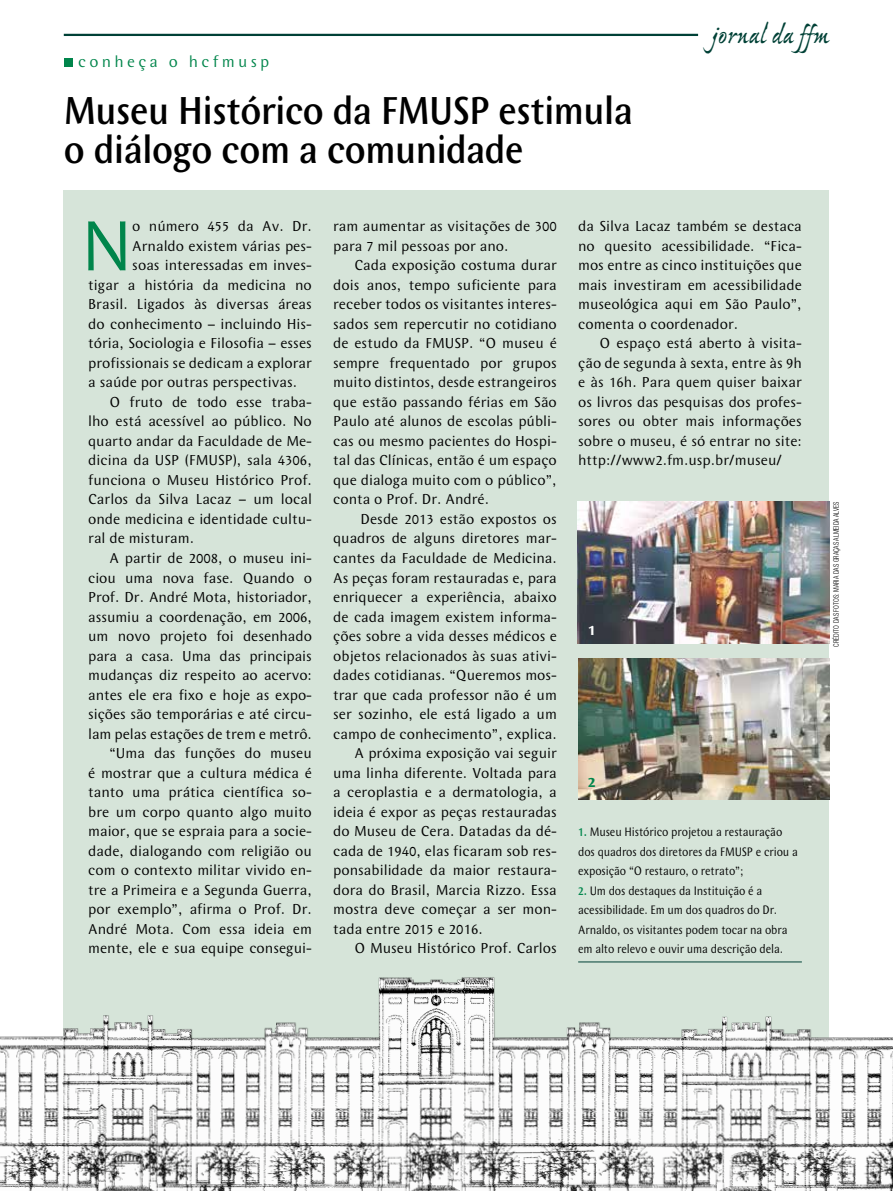
<style>
.page{position:relative;width:893px;height:1191px;background:#fff}
.page>*{position:absolute;margin:0;border:0;box-sizing:border-box;transform-origin:0 0}
.t1{font:73.5px "Wunderlich Normal";color:#00854b}
.t2{font:500 40.5px/39px "Wunderlich";letter-spacing:-.01em;color:#000;scale:.9 1}
.t3{font:28.5px "Ex Ponto MM 450";letter-spacing:-.005em;color:#004136}
.t4{font:16.5px "Wunderlich Normal";letter-spacing:.2em;color:#00854b}
.t5{font:15px/19.5px "Wunderlich Normal";color:#000;text-align:justify}
.t6{font:700 15px "Wunderlich";color:#fff}
.t7{font:700 15px "Wunderlich";color:#00854b}
.t8{font:12.75px/19.5px "Wunderlich";letter-spacing:-.01em;color:#000;scale:.9 1}
.t9{font:300 condensed 7.5px "Helvetica Neue";color:#000;scale:.9 1}
.s1{font-weight:500;color:#00854b}
</style>
<div class="page">
<div style="left:64px;top:191px;width:765px;height:1000px;background:#d6e4d9"></div>
<img style="left:578px;top:502px;width:251px;height:141px">
<img style="left:578px;top:658px;width:251px;height:141px">
<div style="left:64px;top:58px;width:9px;height:9px;background:#00854b"></div>
<hr style="left:64px;top:34px;width:634px;height:2px;background:#004136">
<hr style="left:578px;top:961px;width:224px;height:1px;background:#004136">
<img style="left:0;top:962px;width:893px;height:229px">
<p class="t4" style="left:78px;top:53px;width:193px">conheça o hcfmusp</p>
<h2 class="t2" style="left:64px;top:91px;width:634px">Museu Histórico da FMUSP estimula o diálogo com a comunidade</h2>
<h3 class="t3" style="left:712px;top:21px;width:119px">jornal da ffm</h3>
<h1 class="t1" style="left:81px;top:205px;width:53px">N</h1>
<p class="t5" style="left:132px;top:217px;width:181px">o número 455 da Av. Dr.</p>
<p class="t5" style="left:132px;top:236px;width:181px">Arnaldo existem várias pes-</p>
<p class="t5" style="left:132px;top:256px;width:181px">soas interessadas em inves-</p>
<p class="t5" style="left:88px;top:275px;width:225px">tigar a história da medicina no</p>
<p class="t5" style="left:88px;top:295px;width:225px">Brasil. Ligados às diversas áreas</p>
<p class="t5" style="left:88px;top:314px;width:225px">do conhecimento – incluindo His-</p>
<p class="t5" style="left:88px;top:334px;width:225px">tória, Sociologia e Filosofia – esses</p>
<p class="t5" style="left:88px;top:353px;width:225px">profissionais se dedicam a explorar</p>
<p class="t5" style="left:88px;top:373px;width:210px">a saúde por outras perspectivas.</p>
<p class="t5" style="left:109px;top:392px;width:204px">O fruto de todo esse traba-</p>
<p class="t5" style="left:88px;top:412px;width:225px">lho está acessível ao público. No</p>
<p class="t5" style="left:88px;top:431px;width:225px">quarto andar da Faculdade de Me-</p>
<p class="t5" style="left:88px;top:451px;width:225px">dicina da USP (FMUSP), sala 4306,</p>
<p class="t5" style="left:88px;top:470px;width:225px">funciona o Museu Histórico Prof.</p>
<p class="t5" style="left:88px;top:490px;width:225px">Carlos da Silva Lacaz – um local</p>
<p class="t5" style="left:88px;top:509px;width:225px">onde medicina e identidade cultu-</p>
<p class="t5" style="left:88px;top:529px;width:107px">ral de misturam.</p>
<p class="t5" style="left:109px;top:548px;width:204px">A partir de 2008, o museu ini-</p>
<p class="t5" style="left:88px;top:568px;width:225px">ciou uma nova fase. Quando o</p>
<p class="t5" style="left:88px;top:587px;width:225px">Prof. Dr. André Mota, historiador,</p>
<p class="t5" style="left:88px;top:607px;width:225px">assumiu a coordenação, em 2006,</p>
<p class="t5" style="left:88px;top:626px;width:225px">um novo projeto foi desenhado</p>
<p class="t5" style="left:88px;top:646px;width:225px">para a casa. Uma das principais</p>
<p class="t5" style="left:88px;top:665px;width:225px">mudanças diz respeito ao acervo:</p>
<p class="t5" style="left:88px;top:685px;width:225px">antes ele era fixo e hoje as expo-</p>
<p class="t5" style="left:88px;top:704px;width:225px">sições são temporárias e até circu-</p>
<p class="t5" style="left:88px;top:724px;width:225px">lam pelas estações de trem e metrô.</p>
<p class="t5" style="left:109px;top:743px;width:204px">“Uma das funções do museu</p>
<p class="t5" style="left:88px;top:763px;width:225px">é mostrar que a cultura médica é</p>
<p class="t5" style="left:88px;top:782px;width:225px">tanto uma prática científica so-</p>
<p class="t5" style="left:88px;top:802px;width:225px">bre um corpo quanto algo muito</p>
<p class="t5" style="left:88px;top:821px;width:225px">maior, que se espraia para a socie-</p>
<p class="t5" style="left:88px;top:841px;width:225px">dade, dialogando com religião ou</p>
<p class="t5" style="left:88px;top:860px;width:225px">com o contexto militar vivido en-</p>
<p class="t5" style="left:88px;top:880px;width:225px">tre a Primeira e a Segunda Guerra,</p>
<p class="t5" style="left:88px;top:899px;width:225px">por exemplo”, afirma o Prof. Dr.</p>
<p class="t5" style="left:88px;top:919px;width:225px">André Mota. Com essa ideia em</p>
<p class="t5" style="left:88px;top:938px;width:225px">mente, ele e sua equipe consegui-</p>
<p class="t5" style="left:333px;top:217px;width:225px">ram aumentar as visitações de 300 para 7 mil pessoas por ano.</p>
<p class="t5" style="left:333px;top:256px;width:225px;text-indent:21px">Cada exposição costuma durar dois anos, tempo suficiente para receber todos os visitantes interes&shy;sados sem repercutir no cotidiano de estudo da FMUSP. “O museu é sempre frequentado por grupos muito distintos, desde estrangeiros que estão passando férias em São Paulo até alunos de escolas públi&shy;cas ou mesmo pacientes do Hospi&shy;tal das Clínicas, então é um espaço que dialoga muito com o público”, conta o Prof. Dr. André.</p>
<p class="t5" style="left:360px;top:509px;width:198px">Desde 2013 estão expostos os</p>
<p class="t5" style="left:333px;top:529px;width:225px">quadros de alguns diretores mar-</p>
<p class="t5" style="left:333px;top:548px;width:225px">cantes da Faculdade de Medicina.</p>
<p class="t5" style="left:333px;top:568px;width:225px">As peças foram restauradas e, para</p>
<p class="t5" style="left:333px;top:587px;width:225px">enriquecer a experiência, abaixo</p>
<p class="t5" style="left:333px;top:607px;width:225px">de cada imagem existem informa-</p>
<p class="t5" style="left:333px;top:626px;width:225px">ções sobre a vida desses médicos e</p>
<p class="t5" style="left:333px;top:646px;width:225px">objetos relacionados às suas ativi-</p>
<p class="t5" style="left:333px;top:665px;width:225px">dades cotidianas. “Queremos mos-</p>
<p class="t5" style="left:333px;top:685px;width:225px">trar que cada professor não é um</p>
<p class="t5" style="left:333px;top:704px;width:225px">ser sozinho, ele está ligado a um</p>
<p class="t5" style="left:333px;top:724px;width:225px">campo de conhecimento”, explica.</p>
<p class="t5" style="left:354px;top:743px;width:204px">A próxima exposição vai seguir</p>
<p class="t5" style="left:333px;top:763px;width:225px">uma linha diferente. Voltada para</p>
<p class="t5" style="left:333px;top:782px;width:225px">a ceroplastia e a dermatologia, a</p>
<p class="t5" style="left:333px;top:802px;width:225px">ideia é expor as peças restauradas</p>
<p class="t5" style="left:333px;top:821px;width:225px">do Museu de Cera. Datadas da dé-</p>
<p class="t5" style="left:333px;top:841px;width:225px">cada de 1940, elas ficaram sob res-</p>
<p class="t5" style="left:333px;top:860px;width:225px">ponsabilidade da maior restaura-</p>
<p class="t5" style="left:333px;top:880px;width:225px">dora do Brasil, Marcia Rizzo. Essa</p>
<p class="t5" style="left:333px;top:899px;width:225px">mostra deve começar a ser mon-</p>
<p class="t5" style="left:333px;top:919px;width:151px">tada entre 2015 e 2016.</p>
<p class="t5" style="left:354px;top:938px;width:204px">O Museu Histórico Prof. Carlos</p>
<p class="t5" style="left:578px;top:217px;width:225px">da Silva Lacaz também se destaca no quesito acessibilidade. “Fica&shy;mos entre as cinco instituições que mais investiram em acessibilidade museológica aqui em São Paulo”, comenta o coordenador.</p>
<p class="t5" style="left:578px;top:334px;width:225px;text-indent:21px">O espaço está aberto à visita&shy;ção de segunda à sexta, entre às 9h e às 16h. Para quem quiser baixar os livros das pesquisas dos profes&shy;sores ou obter mais informações sobre o museu, é só entrar no site: http://www2.fm.usp.br/museu/</p>
<p class="t6" style="left:588px;top:621px;width:9px">1</p>
<p class="t7" style="left:588px;top:774px;width:9px">2</p>
<p class="t8" style="left:578px;top:822px;width:246px"><span class="s1">1.</span> Museu Histórico projetou a restauração dos quadros dos diretores da FMUSP e criou a exposição “O restauro, o retrato”;</p>
<p class="t8" style="left:578px;top:880px;width:234px"><span class="s1">2.</span> Um dos destaques da Instituição é a acessibilidade. Em um dos quadros do Dr.<br>Arnaldo, os visitantes podem tocar na obra em alto relevo e ouvir uma descrição dela.</p>
<p class="t9" style="left:832px;top:646px;width:162px;rotate:-90deg">CRÉDITO DAS FOTOS: MARIA DAS GRAÇAS ALMEIDA ALVES</p>
</div>
